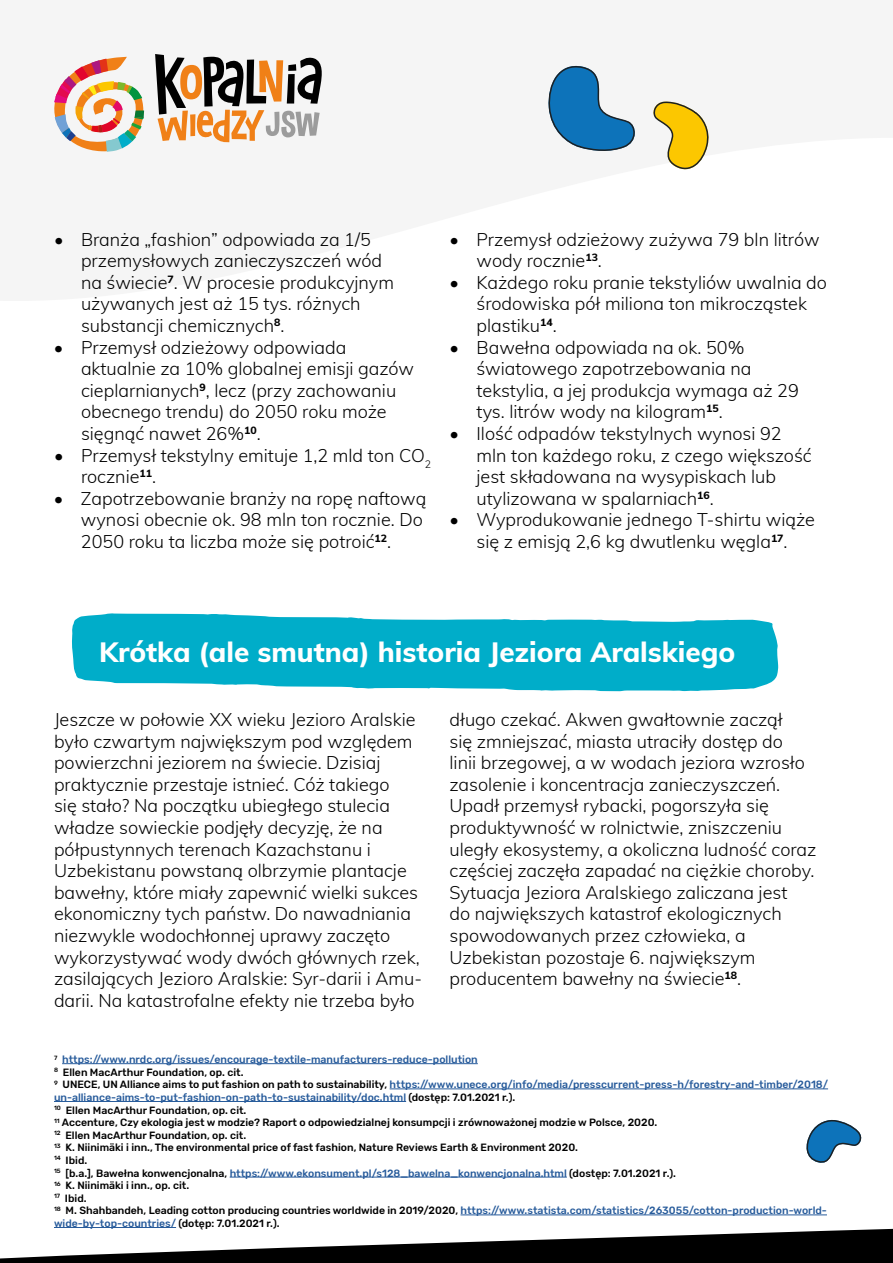
<style>
.page{position:relative;width:893px;height:1263px;background:#fff}
.page>*{position:absolute;margin:0;border:0;box-sizing:border-box;transform-origin:0 0}
.t1{font:800 27.9px "Muli";color:#fff}
.t2{font:300 18px/21.6px "Muli";color:#000}
.t3{font:500 10.5px/12.6px "Rubik";color:#000}
.s1{color:#275b9b}
</style>
<div class="page">
<svg style="left:54px;top:57px;width:91px;height:95px"></svg>
<svg style="left:155px;top:54px;width:167px;height:88px"></svg>
<svg style="left:806px;top:1119px;width:56px;height:44px"></svg>
<svg style="left:72px;top:613px;width:706px;height:78px;background:#1eb6cf"></svg>
<svg style="left:460px;top:1215px;width:367px;height:1px"></svg>
<svg style="left:0;top:1227px;width:893px;height:36px"></svg>
<hr style="left:62px;top:1063px;width:416px;height:1px;background:#275b9b">
<hr style="left:390px;top:1088px;width:438px;height:1px;background:#275b9b">
<hr style="left:54px;top:1101px;width:352px;height:1px;background:#275b9b">
<hr style="left:230px;top:1177px;width:337px;height:1px;background:#275b9b">
<hr style="left:460px;top:1214px;width:367px;height:1px;background:#275b9b">
<hr style="left:54px;top:1227px;width:122px;height:1px;background:#275b9b">
<svg style="left:548px;top:65px;width:87px;height:86px"></svg>
<svg style="left:653px;top:101px;width:56px;height:69px"></svg>
<p class="t2" style="left:81px;top:227px;width:315px;text-indent:-27px">• Branża „fashion” odpowiada za 1/5 przemysłowych zanieczyszczeń wód na świecie<sup>7</sup>. W procesie produkcyjnym używanych jest aż 15 tys. różnych substancji chemicznych<sup>8</sup>.</p>
<p class="t2" style="left:81px;top:335px;width:335px;text-indent:-27px">• Przemysł odzieżowy odpowiada aktualnie za 10% globalnej emisji gazów cieplarnianych<sup>9</sup>, lecz (przy zachowaniu obecnego trendu) do 2050 roku może sięgnąć nawet 26%<sup>10</sup>.</p>
<p class="t2" style="left:81px;top:443px;width:352px;text-indent:-27px">• Przemysł tekstylny emituje 1,2 mld ton CO<sub>2 </sub>rocznie<sup>11</sup>.</p>
<p class="t2" style="left:81px;top:487px;width:347px;text-indent:-27px">• Zapotrzebowanie branży na ropę naftową wynosi obecnie ok. 98 mln ton rocznie. Do<br>2050 roku ta liczba może się potroić<sup>12</sup>.</p>
<p class="t2" style="left:477px;top:227px;width:345px;text-indent:-27px">• Przemysł odzieżowy zużywa 79 bln litrów wody rocznie<sup>13</sup>.</p>
<p class="t2" style="left:476px;top:271px;width:352px;text-indent:-27px">• Każdego roku pranie tekstyliów uwalnia do środowiska pół miliona ton mikrocząstek plastiku<sup>14</sup>.</p>
<p class="t2" style="left:476px;top:335px;width:324px;text-indent:-27px">• Bawełna odpowiada na ok. 50% światowego zapotrzebowania na tekstylia, a jej produkcja wymaga aż 29 tys. litrów wody na kilogram<sup>15</sup>.</p>
<p class="t2" style="left:477px;top:422px;width:337px;text-indent:-27px">• Ilość odpadów tekstylnych wynosi 92 mln ton każdego roku, z czego większość jest składowana na wysypiskach lub utylizowana w spalarniach<sup>16</sup>.</p>
<p class="t2" style="left:450px;top:508px;width:367px;text-align:center">• Wyprodukowanie jednego T-shirtu wiąże się z emisją 2,6 kg dwutlenku węgla<sup>17</sup>.</p>
<h1 class="t1" style="left:99px;top:632px;width:638px">Krótka (ale smutna) historia Jeziora Aralskiego</h1>
<p class="t2" style="left:54px;top:708px;width:369px">Jeszcze w połowie XX wieku Jezioro Aralskie było czwartym największym pod względem powierzchni jeziorem na świecie. Dzisiaj praktycznie przestaje istnieć. Cóż takiego<br>się stało? Na początku ubiegłego stulecia władze sowieckie podjęły decyzję, że na półpustynnych terenach Kazachstanu i Uzbekistanu powstaną olbrzymie plantacje bawełny, które miały zapewnić wielki sukces ekonomiczny tych państw. Do nawadniania niezwykle wodochłonnej uprawy zaczęto wykorzystywać wody dwóch głównych rzek, zasilających Jezioro Aralskie: Syr-darii i Amu&shy;darii. Na katastrofalne efekty nie trzeba było</p>
<p class="t2" style="left:449px;top:708px;width:368px">długo czekać. Akwen gwałtownie zaczął<br>się zmniejszać, miasta utraciły dostęp do<br>linii brzegowej, a w wodach jeziora wzrosło zasolenie i koncentracja zanieczyszczeń.<br>Upadł przemysł rybacki, pogorszyła się produktywność w rolnictwie, zniszczeniu uległy ekosystemy, a okoliczna ludność coraz częściej zaczęła zapadać na ciężkie choroby.<br>Sytuacja Jeziora Aralskiego zaliczana jest<br>do największych katastrof ekologicznych spowodowanych przez człowieka, a Uzbekistan pozostaje 6. największym producentem bawełny na świecie<sup>18</sup>.</p>
<p class="t3" style="left:54px;top:1053px;width:776px"><sup>7</sup> <span class="s1">https://www.nrdc.org/issues/encourage-textile-manufacturers-reduce-pollution<br></span><sup>8</sup> Ellen MacArthur Foundation, op. cit.<br><sup>9</sup> UNECE, UN Alliance aims to put fashion on path to sustainability, <span class="s1">https://www.unece.org/info/media/presscurrent-press-h/forestry-and-timber/2018/ un-alliance-aims-to-put-fashion-on-path-to-sustainability/doc.html</span> (dostęp: 7.01.2021 r.).<br><sup>10</sup> Ellen MacArthur Foundation, op. cit.<br><sup>11</sup> Accenture, Czy ekologia jest w modzie? Raport o odpowiedzialnej konsumpcji i zrównoważonej modzie w Polsce, 2020.<br><sup>12</sup> Ellen MacArthur Foundation, op. cit.<br><sup>13</sup> K. Niinimäki i inn., The environmental price of fast fashion, Nature Reviews Earth &amp; Environment 2020.<br><sup>14</sup> Ibid.<br><sup>15</sup> [b.a.], Bawełna konwencjonalna, <span class="s1">https://www.ekonsument.pl/s128_bawelna_konwencjonalna.html</span> (dostęp: 7.01.2021 r.).<br><sup>16</sup> K. Niinimäki i inn., op. cit.<br><sup>17</sup> Ibid.<br><sup>18</sup> M. Shahbandeh, Leading cotton producing countries worldwide in 2019/2020, <span class="s1">https://www.statista.com/statistics/263055/cotton-production-world&shy;wide-by-top-countries/</span> (dotęp: 7.01.2021 r.).</p>
</div>
